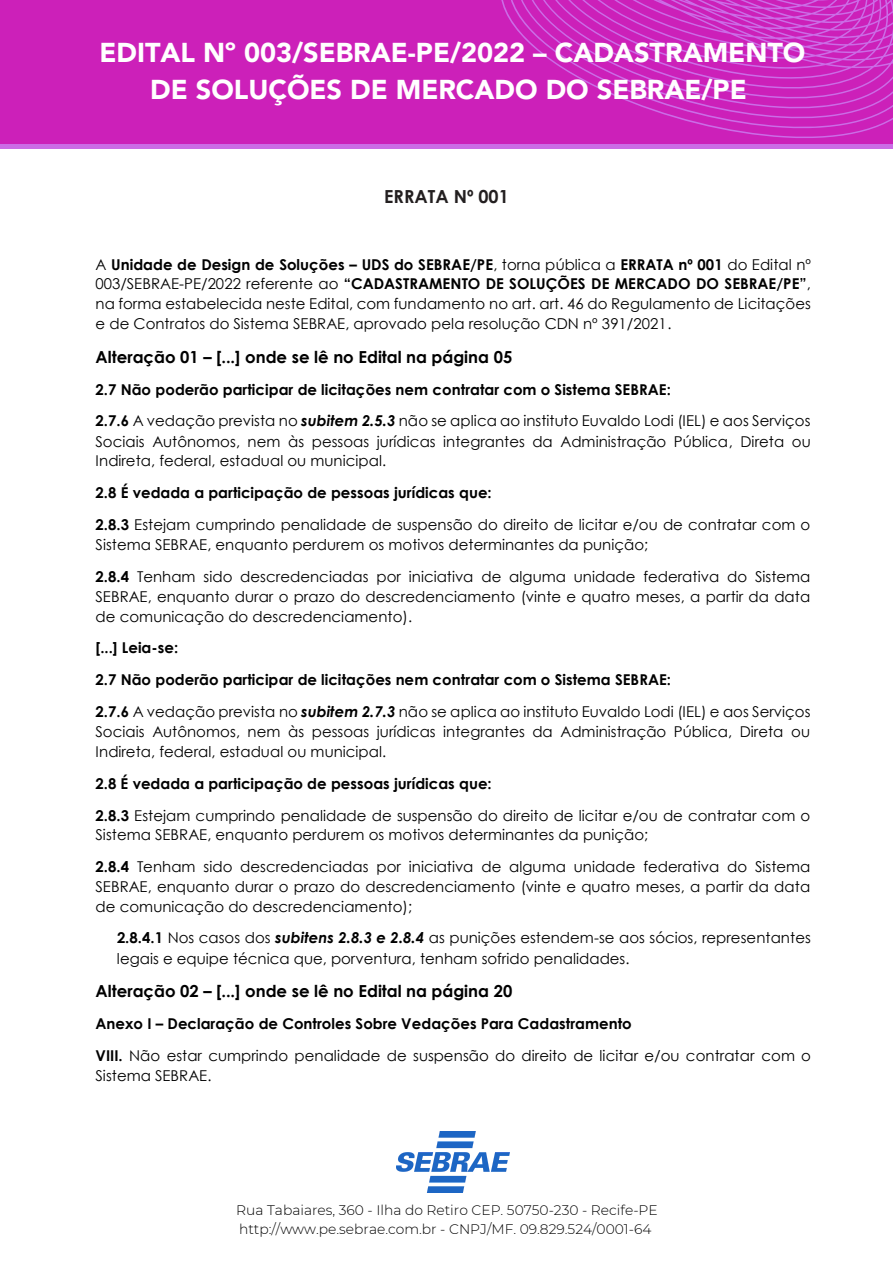
<style>
.page{position:relative;width:893px;height:1263px;background:#fff}
.page>*{position:absolute;margin:0;border:0;box-sizing:border-box;transform-origin:0 0}
.t1{font:900 27.15px/37.2px "Avenir LT Pro";color:#fff;text-align:center}
.t2{font:700 18px "Century Gothic";color:#231f20}
.t3{font:700 16.5px "Century Gothic";color:#000}
.t4{font:15px/19.8px "Century Gothic";letter-spacing:.005em;color:#000}
.t5{font:700 15px/31.8px "Century Gothic";color:#000}
.t6{font:300 13.8px/18.8px "Montserrat";color:#000}
.s1{font-weight:700}
.s2{font-weight:400}
.s3{font-style:italic}
.s4{font-weight:700;font-style:italic}
</style>
<div class="page">
<div style="left:0;top:0;width:893px;height:147px;background:#cc20b9"></div>
<svg style="left:501px;top:0;width:392px;height:138px"></svg>
<hr style="left:0;top:144px;width:893px;height:4px;background:#cb6ce6">
<img style="left:396px;top:1131px;width:113px;height:61px">
<h1 class="t1" style="left:99px;top:34px;width:708px">EDITAL Nº 003/SEBRAE-PE/2022 – CADASTRAMENTO<br>DE SOLUÇÕES DE MERCADO DO SEBRAE/PE</h1>
<p class="t3" style="left:396px;top:181px;width:116px">ERRATA Nº 001</p>
<p class="t2" style="left:384px;top:182px;width:126px">ERRATA Nº 001</p>
<p class="t4" style="left:96px;top:254px;width:717px;text-align:justify">A <span class="s1">Unidade de Design de Soluções – UDS do SEBRAE/PE</span>, torna pública a <span class="s1">ERRATA nº 001</span> do Edital nº 003/SEBRAE-PE/2022 referente ao <span class="s1">“CADASTRAMENTO DE SOLUÇÕES DE MERCADO DO SEBRAE/PE”</span>, na forma estabelecida neste Edital, com fundamento no art. art. 46 do Regulamento de Licitações e de Contratos do Sistema SEBRAE, aprovado pela resolução CDN nº 391/2021.</p>
<p class="t3" style="left:96px;top:344px;width:418px">Alteração 01 – [...] onde se lê no Edital na página 05</p>
<p class="t5" style="left:96px;top:373px;width:717px">2.7 Não poderão participar de licitações nem contratar com o Sistema SEBRAE:<br>2.7.6 <span class="s2">A vedação prevista no</span> <span class="s3">subitem 2.5.3</span> <span class="s2">não se aplica ao instituto Euvaldo Lodi (IEL) e aos Serviços</span></p>
<p class="t4" style="left:96px;top:431px;width:717px">Sociais Autônomos, nem às pessoas jurídicas integrantes da Administração Pública, Direta ou<br>Indireta, federal, estadual ou municipal.</p>
<p class="t4" style="left:96px;top:477px;width:716px;line-height:31.8px"><span class="s1">2.8 É vedada a participação de pessoas jurídicas que:<br>2.8.3</span> Estejam cumprindo penalidade de suspensão do direito de licitar e/ou de contratar com o</p>
<p class="t4" style="left:96px;top:528px;width:716px;line-height:31.8px">Sistema SEBRAE, enquanto perdurem os motivos determinantes da punição;<br><span class="s1">2.8.4</span> Tenham sido descredenciadas por iniciativa de alguma unidade federativa do Sistema</p>
<p class="t4" style="left:96px;top:586px;width:716px">SEBRAE, enquanto durar o prazo do descredenciamento (vinte e quatro meses, a partir da data de comunicação do descredenciamento).</p>
<p class="t5" style="left:96px;top:631px;width:717px">[...] Leia-se:<br>2.7 Não poderão participar de licitações nem contratar com o Sistema SEBRAE:<br>2.7.6 <span class="s2">A vedação prevista no</span> <span class="s3">subitem 2.7.3</span> <span class="s2">não se aplica ao instituto Euvaldo Lodi (IEL) e aos Serviços</span></p>
<p class="t4" style="left:96px;top:721px;width:716px">Sociais Autônomos, nem às pessoas jurídicas integrantes da Administração Pública, Direta ou<br>Indireta, federal, estadual ou municipal.</p>
<p class="t4" style="left:96px;top:767px;width:716px;line-height:31.8px"><span class="s1">2.8 É vedada a participação de pessoas jurídicas que:<br>2.8.3</span> Estejam cumprindo penalidade de suspensão do direito de licitar e/ou de contratar com o</p>
<p class="t4" style="left:96px;top:819px;width:716px;line-height:31.8px">Sistema SEBRAE, enquanto perdurem os motivos determinantes da punição;<br><span class="s1">2.8.4</span> Tenham sido descredenciadas por iniciativa de alguma unidade federativa do Sistema</p>
<p class="t4" style="left:96px;top:876px;width:716px">SEBRAE, enquanto durar o prazo do descredenciamento (vinte e quatro meses, a partir da data de comunicação do descredenciamento);</p>
<p class="t4" style="left:117px;top:928px;width:695px;line-height:20.2px"><span class="s1">2.8.4.1</span> Nos casos dos <span class="s4">subitens 2.8.3 e 2.8.4</span> as punições estendem-se aos sócios, representantes legais e equipe técnica que, porventura, tenham sofrido penalidades.</p>
<p class="t3" style="left:96px;top:978px;width:418px">Alteração 02 – [...] onde se lê no Edital na página 20</p>
<p class="t4" style="left:96px;top:1008px;width:717px;line-height:31.7px"><span class="s1">Anexo I – Declaração de Controles Sobre Vedações Para Cadastramento<br>VIII.</span> Não estar cumprindo penalidade de suspensão do direito de licitar e/ou contratar com o</p>
<p class="t4" style="left:96px;top:1065px;width:117px">Sistema SEBRAE.</p>
<p class="t6" style="left:236px;top:1200px;width:423px">Rua Tabaiares, 360 - Ilha do Retiro CEP. 50750-230 - Recife-PE http://www.pe.sebrae.com.br - CNPJ/MF. 09.829.524/0001-64</p>
</div>
